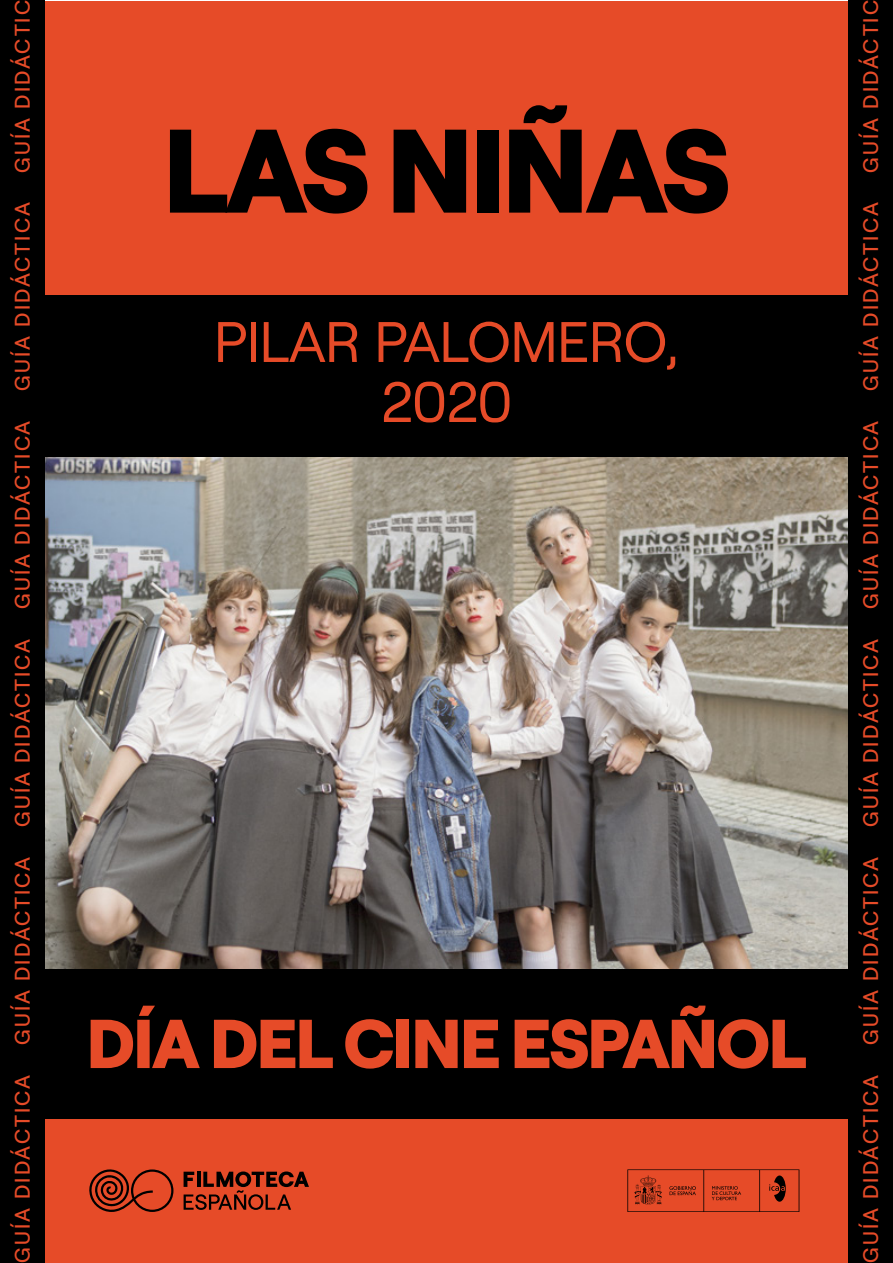
<style>
.page{position:relative;width:893px;height:1263px;background:#fff}
.page>*{position:absolute;margin:0;border:0;box-sizing:border-box;transform-origin:0 0}
.t1{font:800 118.5px "Roobert";letter-spacing:-.03em;color:#000}
.t2{font:800 69px "Roobert";letter-spacing:-.03em;color:#e64b28}
.t3{font:57px/60px "Roobert";letter-spacing:-.01em;color:#e64b28;text-align:center}
.t4{font:500 21.15px "Roobert";letter-spacing:.1em;color:#e64b28}
</style>
<div class="page">
<div style="left:45px;top:1px;width:803px;height:294px;background:#e64b28"></div>
<div style="left:45px;top:1118px;width:803px;height:145px;background:#e64b28"></div>
<svg style="left:184px;top:1171px;width:125px;height:39px"></svg>
<svg style="left:89px;top:1169px;width:84px;height:43px"></svg>
<svg style="left:627px;top:1169px;width:172px;height:43px"></svg>
<img style="left:45px;top:457px;width:803px;height:512px">
<div style="left:45px;top:969px;width:803px;height:149px;background:#000"></div>
<div style="left:40px;top:295px;width:811px;height:162px;background:#000"></div>
<div style="left:0;top:0;width:45px;height:1263px;background:#000"></div>
<div style="left:848px;top:0;width:45px;height:1263px;background:#000"></div>
<p class="t4" style="left:6px;top:172px;width:174px;rotate:-90deg">GUÍA DIDÁCTIC</p>
<p class="t4" style="left:6px;top:391px;width:190px;rotate:-90deg">GUÍA DIDÁCTICA</p>
<p class="t4" style="left:6px;top:609px;width:190px;rotate:-90deg">GUÍA DIDÁCTICA</p>
<p class="t4" style="left:6px;top:827px;width:190px;rotate:-90deg">GUÍA DIDÁCTICA</p>
<p class="t4" style="left:6px;top:1045px;width:190px;rotate:-90deg">GUÍA DIDÁCTICA</p>
<p class="t4" style="left:6px;top:1263px;width:190px;rotate:-90deg">GUÍA DIDÁCTICA</p>
<h1 class="t1" style="left:163px;top:78px;width:569px">LAS NIÑAS</h1>
<h3 class="t3" style="left:214px;top:308px;width:466px">PILAR PALOMERO,<br>2020</h3>
<h2 class="t2" style="left:86px;top:989px;width:722px">DÍA DEL CINE ESPAÑOL</h2>
<p class="t4" style="left:855px;top:172px;width:174px;rotate:-90deg">GUÍA DIDÁCTIC</p>
<p class="t4" style="left:855px;top:391px;width:190px;rotate:-90deg">GUÍA DIDÁCTICA</p>
<p class="t4" style="left:855px;top:609px;width:190px;rotate:-90deg">GUÍA DIDÁCTICA</p>
<p class="t4" style="left:855px;top:827px;width:190px;rotate:-90deg">GUÍA DIDÁCTICA</p>
<p class="t4" style="left:855px;top:1045px;width:190px;rotate:-90deg">GUÍA DIDÁCTICA</p>
<p class="t4" style="left:855px;top:1263px;width:190px;rotate:-90deg">GUÍA DIDÁCTICA</p>
</div>
